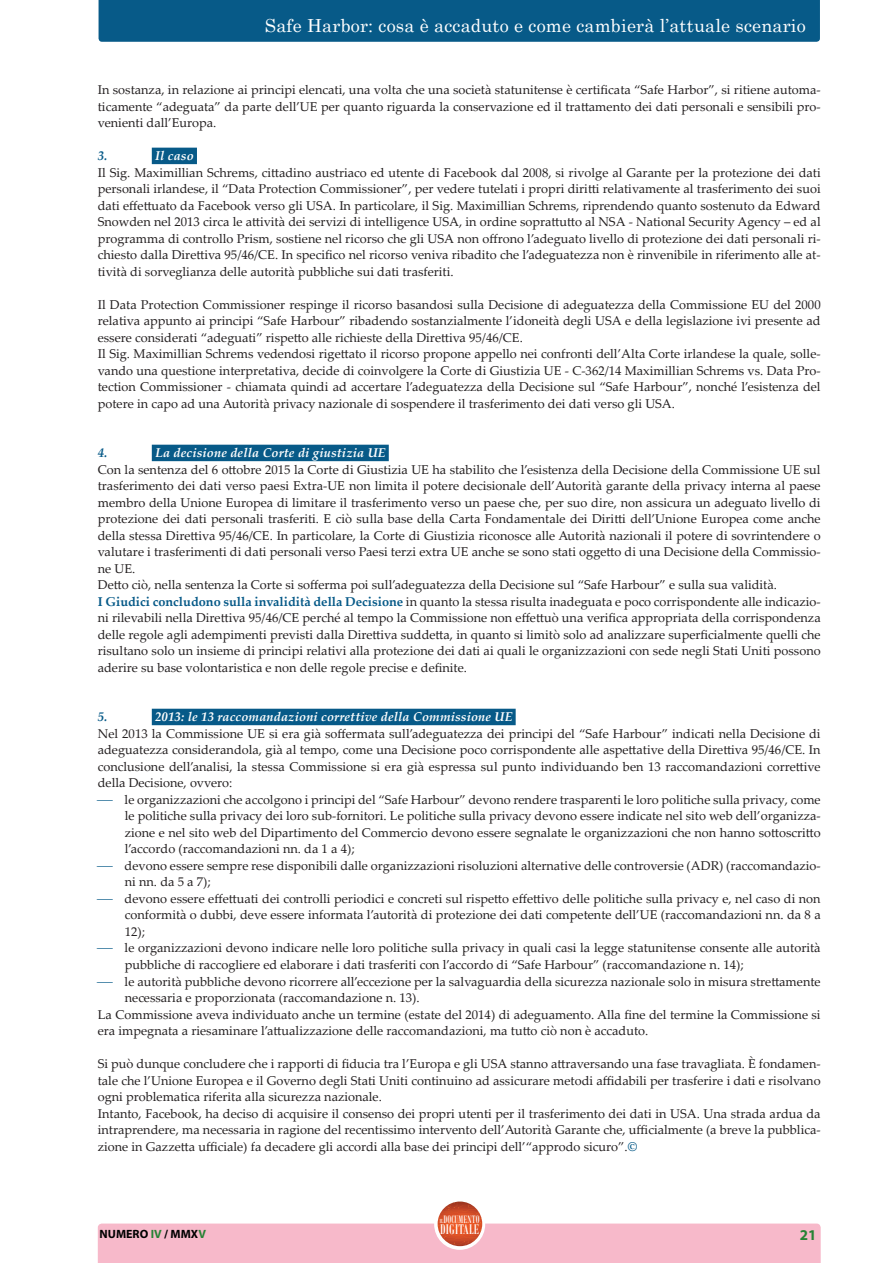
<style>
.page{position:relative;width:893px;height:1263px;background:#fff}
.page>*{position:absolute;margin:0;border:0;box-sizing:border-box;transform-origin:0 0}
.t1{font:18px "Century Schoolbook";letter-spacing:.01em;color:#fff}
.t2{font:15.15px "Bodoni MT Condensed";letter-spacing:.01em;color:#fff}
.t3{font:700 15px "Myriad Pro";color:#278335}
.t4{font:12.75px/16.5px "Palatino Linotype";color:#231f20;text-align:justify}
.t5{font:italic 700 12.75px "Palatino Linotype";letter-spacing:.01em;color:#fff}
.t6{font:italic 700 12.75px "Palatino Linotype";color:#075a88}
.t7{font:700 12px "Myriad Pro";color:#000}
.t8{font:11.55px "Bodoni MT Condensed";letter-spacing:.02em;color:#fff;scale:.9 1}
.s1{font-weight:700;color:#075a88}
.s2{font-size:6.3px}
.s3{color:#278335}
</style>
<div class="page">
<div style="left:98px;top:1223px;width:723px;height:40px;background:#f7b9ca"></div>
<svg style="left:435px;top:1199px;width:49px;height:50px"></svg>
<div style="left:434px;top:1199px;width:51px;height:51px;border:2px solid #fff;border-radius:50%"></div>
<img style="left:438px;top:1201px;width:44px;height:45px;border-radius:22px">
<div style="left:152px;top:148px;width:45px;height:16px;background:#075a88"></div>
<div style="left:152px;top:445px;width:237px;height:16px;background:#075a88"></div>
<div style="left:152px;top:709px;width:364px;height:16px;background:#075a88"></div>
<div style="left:99px;top:0;width:721px;height:42px;background:#075a88"></div>
<h1 class="t1" style="left:265px;top:11px;width:542px">Safe Harbor: cosa è accaduto e come cambierà l’attuale scenario</h1>
<p class="t4" style="left:98px;top:81px;width:724px">In sostanza, in relazione ai principi elencati, una volta che una società statunitense è certificata “Safe Harbor”, si ritiene automa&shy;ticamente “adeguata” da parte dell’UE per quanto riguarda la conservazione ed il trattamento dei dati personali e sensibili pro&shy;venienti dall’Europa.</p>
<p class="t6" style="left:98px;top:147px;width:11px">3.</p>
<p class="t5" style="left:155px;top:147px;width:40px">Il caso</p>
<p class="t4" style="left:98px;top:164px;width:724px">Il Sig. Maximillian Schrems, cittadino austriaco ed utente di Facebook dal 2008, si rivolge al Garante per la protezione dei dati personali irlandese, il “Data Protection Commissioner”, per vedere tutelati i propri diritti relativamente al trasferimento dei suoi dati effettuato da Facebook verso gli USA. In particolare, il Sig. Maximillian Schrems, riprendendo quanto sostenuto da Edward Snowden nel 2013 circa le attività dei servizi di intelligence USA, in ordine soprattutto al NSA - National Security Agency – ed al programma di controllo Prism, sostiene nel ricorso che gli USA non offrono l’adeguato livello di protezione dei dati personali ri&shy;chiesto dalla Direttiva 95/46/CE. In specifico nel ricorso veniva ribadito che l’adeguatezza non è rinvenibile in riferimento alle at&shy;tività di sorveglianza delle autorità pubbliche sui dati trasferiti.</p>
<p class="t4" style="left:98px;top:296px;width:724px;text-align:left">Il Data Protection Commissioner respinge il ricorso basandosi sulla Decisione di adeguatezza della Commissione EU del 2000 relativa appunto ai principi “Safe Harbour” ribadendo sostanzialmente l’idoneità degli USA e della legislazione ivi presente ad essere considerati “adeguati” rispetto alle richieste della Direttiva 95/46/CE.<br>Il Sig. Maximillian Schrems vedendosi rigettato il ricorso propone appello nei confronti dell’Alta Corte irlandese la quale, solle&shy;vando una questione interpretativa, decide di coinvolgere la Corte di Giustizia UE - C-362/14 Maximillian Schrems vs. Data Pro&shy;tection Commissioner - chiamata quindi ad accertare l’adeguatezza della Decisione sul “Safe Harbour”, nonché l’esistenza del potere in capo ad una Autorità privacy nazionale di sospendere il trasferimento dei dati verso gli USA.</p>
<p class="t6" style="left:98px;top:444px;width:11px">4.</p>
<p class="t5" style="left:155px;top:444px;width:232px">La decisione della Corte di giustizia UE</p>
<p class="t4" style="left:98px;top:461px;width:724px;text-align:left">Con la sentenza del 6 ottobre 2015 la Corte di Giustizia UE ha stabilito che l’esistenza della Decisione della Commissione UE sul trasferimento dei dati verso paesi Extra-UE non limita il potere decisionale dell’Autorità garante della privacy interna al paese membro della Unione Europea di limitare il trasferimento verso un paese che, per suo dire, non assicura un adeguato livello di protezione dei dati personali trasferiti. E ciò sulla base della Carta Fondamentale dei Diritti dell’Unione Europea come anche della stessa Direttiva 95/46/CE. In particolare, la Corte di Giustizia riconosce alle Autorità nazionali il potere di sovrintendere o valutare i trasferimenti di dati personali verso Paesi terzi extra UE anche se sono stati oggetto di una Decisione della Commissio&shy;ne UE.<br>Detto ciò, nella sentenza la Corte si sofferma poi sull’adeguatezza della Decisione sul “Safe Harbour” e sulla sua validità.<br><span class="s1">I Giudici concludono sulla invalidità della Decisione</span> in quanto la stessa risulta inadeguata e poco corrispondente alle indicazio&shy;ni rilevabili nella Direttiva 95/46/CE perché al tempo la Commissione non effettuò una verifica appropriata della corrispondenza delle regole agli adempimenti previsti dalla Direttiva suddetta, in quanto si limitò solo ad analizzare superficialmente quelli che risultano solo un insieme di principi relativi alla protezione dei dati ai quali le organizzazioni con sede negli Stati Uniti possono aderire su base volontaristica e non delle regole precise e definite.</p>
<p class="t6" style="left:98px;top:708px;width:11px">5.</p>
<p class="t5" style="left:155px;top:708px;width:359px">2013: le 13 raccomandazioni correttive della Commissione UE</p>
<p class="t4" style="left:98px;top:725px;width:724px">Nel 2013 la Commissione UE si era già soffermata sull’adeguatezza dei principi del “Safe Harbour” indicati nella Decisione di adeguatezza considerandola, già al tempo, come una Decisione poco corrispondente alle aspettative della Direttiva 95/46/CE. In conclusione dell’analisi, la stessa Commissione si era già espressa sul punto individuando ben 13 raccomandazioni correttive della Decisione, ovvero:</p>
<p class="t4" style="left:125px;top:791px;width:697px">le organizzazioni che accolgono i principi del “Safe Harbour” devono rendere trasparenti le loro politiche sulla privacy, come</p>
<p class="t4" style="left:125px;top:807px;width:697px">le politiche sulla privacy dei loro sub-fornitori. Le politiche sulla privacy devono essere indicate nel sito web dell’organizza-</p>
<p class="t4" style="left:125px;top:824px;width:697px">zione e nel sito web del Dipartimento del Commercio devono essere segnalate le organizzazioni che non hanno sottoscritto</p>
<p class="t4" style="left:125px;top:840px;width:231px">l’accordo (raccomandazioni nn. da 1 a 4);</p>
<p class="t4" style="left:125px;top:857px;width:697px">devono essere sempre rese disponibili dalle organizzazioni risoluzioni alternative delle controversie (ADR) (raccomandazio-</p>
<p class="t4" style="left:125px;top:873px;width:87px">ni nn. da 5 a 7);</p>
<p class="t4" style="left:125px;top:890px;width:697px">devono essere effettuati dei controlli periodici e concreti sul rispetto effettivo delle politiche sulla privacy e, nel caso di non</p>
<p class="t4" style="left:125px;top:906px;width:697px">conformità o dubbi, deve essere informata l’autorità di protezione dei dati competente dell’UE (raccomandazioni nn. da 8 a</p>
<p class="t4" style="left:125px;top:923px;width:22px">12);</p>
<p class="t4" style="left:125px;top:939px;width:697px">le organizzazioni devono indicare nelle loro politiche sulla privacy in quali casi la legge statunitense consente alle autorità</p>
<p class="t4" style="left:125px;top:956px;width:620px">pubbliche di raccogliere ed elaborare i dati trasferiti con l’accordo di “Safe Harbour” (raccomandazione n. 14);</p>
<p class="t4" style="left:125px;top:972px;width:697px">le autorità pubbliche devono ricorrere all’eccezione per la salvaguardia della sicurezza nazionale solo in misura strettamente</p>
<p class="t4" style="left:125px;top:989px;width:296px">necessaria e proporzionata (raccomandazione n. 13).</p>
<p class="t4" style="left:98px;top:1005px;width:724px">La Commissione aveva individuato anche un termine (estate del 2014) di adeguamento. Alla fine del termine la Commissione si</p>
<p class="t4" style="left:98px;top:1022px;width:552px">era impegnata a riesaminare l’attualizzazione delle raccomandazioni, ma tutto ciò non è accaduto.</p>
<p class="t4" style="left:98px;top:1055px;width:724px;text-align:left">Si può dunque concludere che i rapporti di fiducia tra l’Europa e gli USA stanno attraversando una fase travagliata. È fondamen&shy;tale che l’Unione Europea e il Governo degli Stati Uniti continuino ad assicurare metodi affidabili per trasferire i dati e risolvano ogni problematica riferita alla sicurezza nazionale.<br>Intanto, Facebook, ha deciso di acquisire il consenso dei propri utenti per il trasferimento dei dati in USA. Una strada ardua da intraprendere, ma necessaria in ragione del recentissimo intervento dell’Autorità Garante che, ufficialmente (a breve la pubblica&shy;zione in Gazzetta ufficiale) fa decadere gli accordi alla base dei principi dell’“approdo sicuro”.<span class="s1">©</span></p>
<p class="t8" style="left:440px;top:1213px;width:46px"><span class="s2">IL</span>DOCUMENTO</p>
<p class="t2" style="left:440px;top:1220px;width:40px">DIGITALE</p>
<p class="t7" style="left:100px;top:1226px;width:108px">NUMERO <span class="s3">IV</span> / MMX<span class="s3">V</span></p>
<p class="t3" style="left:800px;top:1225px;width:18px">21</p>
</div>
